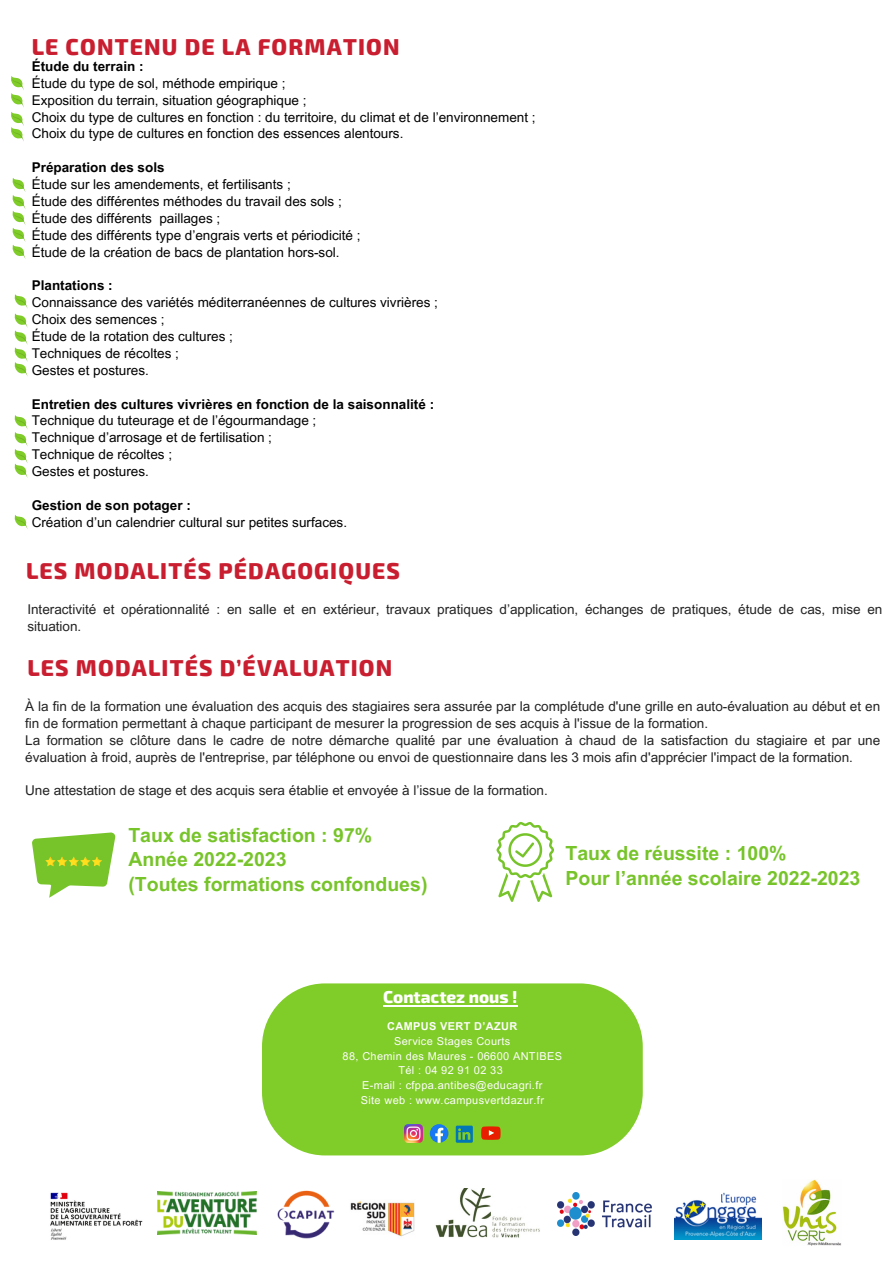
<style>
.page{position:relative;width:894px;height:1264px;background:#fff}
.page>*{position:absolute;margin:0;border:0;box-sizing:border-box;transform-origin:0 0}
.t1{font:800 22.5px "Exo 2";letter-spacing:.05em;color:#c91e30}
.t2{font:700 19.5px/24.8px "Arial MT Pro";color:#77c42a}
.t3{font:800 16.8px "Exo 2";color:#fff}
.t4{font:13.5px/16.8px "Arial MT Pro";color:#000}
.t5{font:13.5px/16.8px "Arial MT Pro";color:#222}
.t6{font:10.95px "Arial MT Pro";letter-spacing:.035em;color:#fefefe}
.t7{font:700 10.95px "Arial MT Pro";letter-spacing:.035em;color:#fefefe}
.s1{font-weight:700}
</style>
<div class="page">
<svg style="left:11px;top:76px;width:13px;height:65px"></svg>
<svg style="left:12px;top:178px;width:13px;height:80px"></svg>
<svg style="left:14px;top:294px;width:14px;height:82px"></svg>
<svg style="left:14px;top:415px;width:14px;height:63px"></svg>
<svg style="left:14px;top:515px;width:14px;height:14px"></svg>
<div style="left:262px;top:983px;width:380px;height:172px;background:#80cc28;border-radius:63px"></div>
<img style="left:404px;top:1124px;width:18px;height:18px">
<svg style="left:429px;top:1124px;width:19px;height:18px"></svg>
<svg style="left:455px;top:1125px;width:17px;height:17px"></svg>
<svg style="left:481px;top:1126px;width:19px;height:13px"></svg>
<hr style="left:383px;top:1004px;width:134px;height:2px;background:#fff">
<svg style="left:496px;top:821px;width:57px;height:80px"></svg>
<svg style="left:32px;top:832px;width:84px;height:65px"></svg>
<img style="left:277px;top:1190px;width:57px;height:49px">
<img style="left:435px;top:1188px;width:105px;height:50px">
<img style="left:157px;top:1191px;width:99px;height:43px">
<img style="left:557px;top:1192px;width:94px;height:43px">
<img style="left:782px;top:1179px;width:59px;height:66px">
<img style="left:350px;top:1201px;width:65px;height:36px">
<img style="left:674px;top:1192px;width:87px;height:47px">
<img style="left:50px;top:1192px;width:93px;height:48px">
<p class="t1" style="left:32px;top:32px;width:369px">LE CONTENU DE LA FORMATION</p>
<p class="t4" style="left:32px;top:59px;width:505px"><span class="s1">Étude du terrain :<br></span>Étude du type de sol, méthode empirique ;<br>Exposition du terrain, situation géographique ;<br>Choix du type de cultures en fonction : du territoire, du climat et de l’environnement ; Choix du type de cultures en fonction des essences alentours.</p>
<p class="t4" style="left:32px;top:161px;width:330px"><span class="s1">Préparation des sols<br></span>Étude sur les amendements, et fertilisants ;<br>Étude des différentes méthodes du travail des sols ; Étude des différents paillages ;<br>Étude des différents type d’engrais verts et périodicité ; Étude de la création de bacs de plantation hors-sol.</p>
<p class="t4" style="left:32px;top:279px;width:407px"><span class="s1">Plantations :<br></span>Connaissance des variétés méditerranéennes de cultures vivrières ;<br>Choix des semences ;<br>Étude de la rotation des cultures ;<br>Techniques de récoltes ;<br>Gestes et postures.</p>
<p class="t4" style="left:32px;top:397px;width:404px"><span class="s1">Entretien des cultures vivrières en fonction de la saisonnalité :<br></span>Technique du tuteurage et de l’égourmandage ;<br>Technique d’arrosage et de fertilisation ;<br>Technique de récoltes ;<br>Gestes et postures.</p>
<p class="t4" style="left:32px;top:498px;width:317px"><span class="s1">Gestion de son potager :<br></span>Création d’un calendrier cultural sur petites surfaces.</p>
<p class="t1" style="left:26px;top:556px;width:375px">LES MODALITÉS PÉDAGOGIQUES</p>
<p class="t5" style="left:27px;top:603px;width:856px">Interactivité et opérationnalité : en salle et en extérieur, travaux pratiques d’application, échanges de pratiques, étude de cas, mise en situation.</p>
<p class="t1" style="left:27px;top:653px;width:366px">LES MODALITÉS D’ÉVALUATION</p>
<p class="t5" style="left:25px;top:699px;width:856px">À la fin de la formation une évaluation des acquis des stagiaires sera assurée par la complétude d'une grille en auto-évaluation au début et en fin de formation permettant à chaque participant de mesurer la progression de ses acquis à l'issue de la formation.<br>La formation se clôture dans le cadre de notre démarche qualité par une évaluation à chaud de la satisfaction du stagiaire et par une évaluation à froid, auprès de l'entreprise, par téléphone ou envoi de questionnaire dans les 3 mois afin d'apprécier l'impact de la formation.</p>
<p class="t5" style="left:25px;top:784px;width:524px">Une attestation de stage et des acquis sera établie et envoyée à l’issue de la formation.</p>
<p class="t2" style="left:128px;top:824px;width:300px">Taux de satisfaction : 97%<br>Année 2022-2023<br>(Toutes formations confondues)</p>
<p class="t2" style="left:565px;top:843px;width:296px">Taux de réussite : 100%<br>Pour l’année scolaire 2022-2023</p>
<p class="t3" style="left:383px;top:986px;width:136px">Contactez nous !</p>
<p class="t7" style="left:387px;top:1021px;width:132px">CAMPUS VERT D’AZUR</p>
<p class="t6" style="left:394px;top:1036px;width:118px">Service Stages Courts</p>
<p class="t6" style="left:342px;top:1051px;width:221px">88, Chemin des Maures - 06600 ANTIBES</p>
<p class="t6" style="left:398px;top:1066px;width:106px">Tél : 04 92 91 02 33</p>
<p class="t6" style="left:362px;top:1081px;width:182px">E-mail : cfppa.antibes@educagri.fr</p>
<p class="t6" style="left:360px;top:1096px;width:185px">Site web : www.campusvertdazur.fr</p>
</div>
